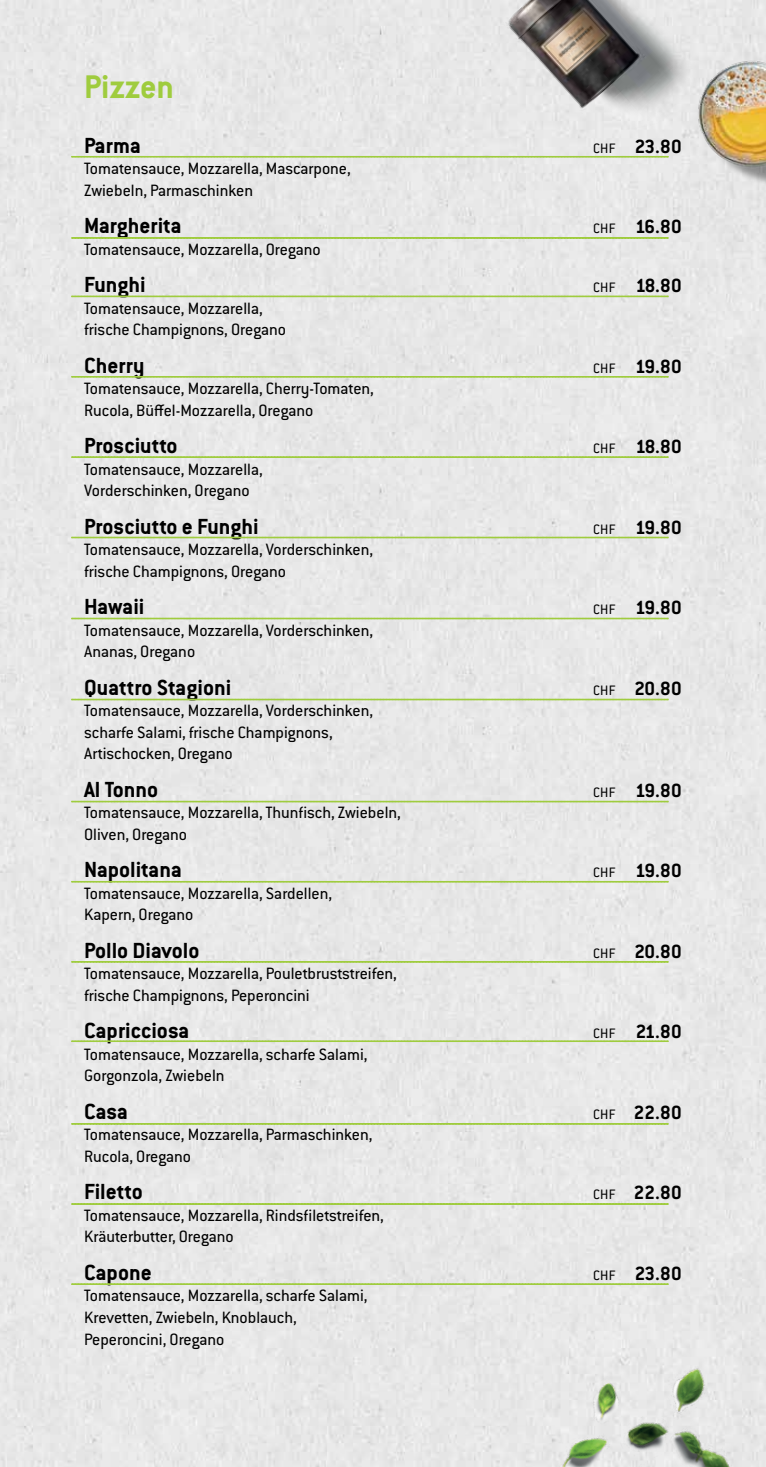
<style>
.page{position:relative;width:766px;height:1467px;background:#fff}
.page>*{position:absolute;margin:0;border:0;box-sizing:border-box;transform-origin:0 0}
.t1{font:700 36px "Conduit ITC";color:#9fcc3e}
.t2{font:700 24px "Conduit ITC";color:#000}
.t3{font:700 21px "Conduit ITC";letter-spacing:.005em;color:#000}
.t4{font:18px/21.6px "Conduit ITC";color:#000}
.s1{font-weight:400;font-size:15px}
</style>
<div class="page">
<div style="left:0;top:0;width:765px;height:1467px;background:#e8e8e8"></div>
<svg style="left:71px;top:156px;width:413px;height:2px"></svg>
<svg style="left:71px;top:237px;width:597px;height:2px"></svg>
<svg style="left:71px;top:295px;width:597px;height:2px"></svg>
<svg style="left:71px;top:376px;width:597px;height:2px"></svg>
<svg style="left:71px;top:456px;width:597px;height:2px"></svg>
<svg style="left:71px;top:536px;width:597px;height:3px;background:#bed789"></svg>
<svg style="left:71px;top:617px;width:597px;height:3px;background:#bfd889"></svg>
<svg style="left:71px;top:698px;width:597px;height:3px;background:#bfd889"></svg>
<svg style="left:71px;top:801px;width:597px;height:2px"></svg>
<svg style="left:71px;top:881px;width:597px;height:2px"></svg>
<svg style="left:71px;top:961px;width:597px;height:2px"></svg>
<svg style="left:71px;top:1040px;width:597px;height:2px"></svg>
<svg style="left:71px;top:1123px;width:597px;height:2px"></svg>
<svg style="left:71px;top:1203px;width:597px;height:2px"></svg>
<svg style="left:71px;top:1283px;width:597px;height:2px"></svg>
<img style="left:484px;top:0;width:253px;height:177px">
<img style="left:690px;top:29px;width:75px;height:169px">
<img style="left:454px;top:1327px;width:305px;height:140px">
<h1 class="t1" style="left:84px;top:65px;width:91px">Pizzen</h1>
<h2 class="t2" style="left:84px;top:131px;width:58px">Parma</h2>
<p class="t3" style="left:593px;top:133px;width:90px"><span class="s1">CHF</span> 23.80</p>
<p class="t4" style="left:84px;top:157px;width:268px">Tomatensauce, Mozzarella, Mascarpone,<br>Zwiebeln, Parmaschinken</p>
<h2 class="t2" style="left:84px;top:211px;width:99px">Margherita</h2>
<p class="t3" style="left:593px;top:214px;width:90px"><span class="s1">CHF</span> 16.80</p>
<p class="t4" style="left:84px;top:238px;width:238px">Tomatensauce, Mozzarella, Oregano</p>
<h2 class="t2" style="left:84px;top:270px;width:63px">Funghi</h2>
<p class="t3" style="left:593px;top:273px;width:90px"><span class="s1">CHF</span> 18.80</p>
<p class="t4" style="left:84px;top:297px;width:203px">Tomatensauce, Mozzarella, frische Champignons, Oregano</p>
<h2 class="t2" style="left:84px;top:351px;width:62px">Cherry</h2>
<p class="t3" style="left:593px;top:353px;width:90px"><span class="s1">CHF</span> 19.80</p>
<p class="t4" style="left:84px;top:377px;width:291px">Tomatensauce, Mozzarella, Cherry-Tomaten,<br>Rucola, Büffel-Mozzarella, Oregano</p>
<h2 class="t2" style="left:84px;top:431px;width:95px">Prosciutto</h2>
<p class="t3" style="left:593px;top:434px;width:90px"><span class="s1">CHF</span> 18.80</p>
<p class="t4" style="left:84px;top:458px;width:180px">Tomatensauce, Mozzarella,<br>Vorderschinken, Oregano</p>
<h2 class="t2" style="left:84px;top:512px;width:176px">Prosciutto e Funghi</h2>
<p class="t3" style="left:593px;top:514px;width:90px"><span class="s1">CHF</span> 19.80</p>
<p class="t4" style="left:84px;top:538px;width:290px">Tomatensauce, Mozzarella, Vorderschinken, frische Champignons, Oregano</p>
<h2 class="t2" style="left:84px;top:592px;width:62px">Hawaii</h2>
<p class="t3" style="left:593px;top:595px;width:90px"><span class="s1">CHF</span> 19.80</p>
<p class="t4" style="left:84px;top:619px;width:290px">Tomatensauce, Mozzarella, Vorderschinken,<br>Ananas, Oregano</p>
<h2 class="t2" style="left:84px;top:673px;width:148px">Quattro Stagioni</h2>
<p class="t3" style="left:593px;top:675px;width:90px"><span class="s1">CHF</span> 20.80</p>
<p class="t4" style="left:84px;top:699px;width:290px">Tomatensauce, Mozzarella, Vorderschinken, scharfe Salami, frische Champignons,<br>Artischocken, Oregano</p>
<h2 class="t2" style="left:84px;top:775px;width:76px">Al Tonno</h2>
<p class="t3" style="left:593px;top:777px;width:90px"><span class="s1">CHF</span> 19.80</p>
<p class="t4" style="left:84px;top:801px;width:318px">Tomatensauce, Mozzarella, Thunfisch, Zwiebeln,<br>Oliven, Oregano</p>
<h2 class="t2" style="left:84px;top:855px;width:99px">Napolitana</h2>
<p class="t3" style="left:593px;top:858px;width:90px"><span class="s1">CHF</span> 19.80</p>
<p class="t4" style="left:84px;top:882px;width:249px">Tomatensauce, Mozzarella, Sardellen,<br>Kapern, Oregano</p>
<h2 class="t2" style="left:84px;top:936px;width:117px">Pollo Diavolo</h2>
<p class="t3" style="left:593px;top:938px;width:90px"><span class="s1">CHF</span> 20.80</p>
<p class="t4" style="left:84px;top:962px;width:314px">Tomatensauce, Mozzarella, Pouletbruststreifen, frische Champignons, Peperoncini</p>
<h2 class="t2" style="left:84px;top:1016px;width:107px">Capricciosa</h2>
<p class="t3" style="left:593px;top:1019px;width:90px"><span class="s1">CHF</span> 21.80</p>
<p class="t4" style="left:84px;top:1043px;width:285px">Tomatensauce, Mozzarella, scharfe Salami,<br>Gorgonzola, Zwiebeln</p>
<h2 class="t2" style="left:84px;top:1097px;width:45px">Casa</h2>
<p class="t3" style="left:593px;top:1099px;width:90px"><span class="s1">CHF</span> 22.80</p>
<p class="t4" style="left:84px;top:1123px;width:290px">Tomatensauce, Mozzarella, Parmaschinken,<br>Rucola, Oregano</p>
<h2 class="t2" style="left:84px;top:1177px;width:60px">Filetto</h2>
<p class="t3" style="left:593px;top:1180px;width:90px"><span class="s1">CHF</span> 22.80</p>
<p class="t4" style="left:84px;top:1204px;width:301px">Tomatensauce, Mozzarella, Rindsfiletstreifen,<br>Kräuterbutter, Oregano</p>
<h2 class="t2" style="left:84px;top:1258px;width:69px">Capone</h2>
<p class="t3" style="left:593px;top:1260px;width:90px"><span class="s1">CHF</span> 23.80</p>
<p class="t4" style="left:84px;top:1284px;width:285px">Tomatensauce, Mozzarella, scharfe Salami,<br>Krevetten, Zwiebeln, Knoblauch,<br>Peperoncini, Oregano</p>
</div>
